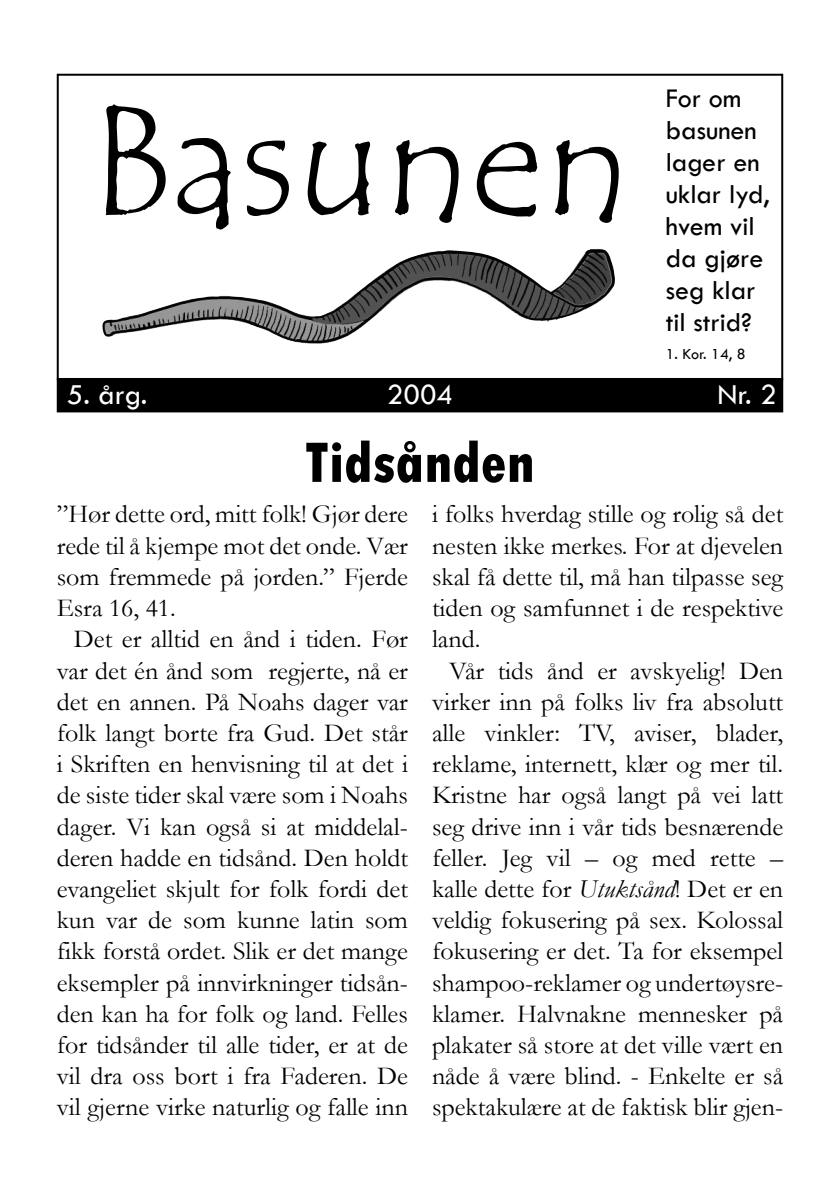
<style>
.page{position:relative;width:840px;height:1191px;background:#fff}
.page>*{position:absolute;margin:0;border:0;box-sizing:border-box;transform-origin:0 0}
.t1{font:156px "Tempus Sans ITC";color:#000}
.t2{font:800 condensed 60px "Tw Cen";color:#000}
.t3{font:500 30px "Tw Cen";color:#fff}
.t4{font:500 28px/32px "Tw Cen";color:#000}
.t5{font:26px/31.2px "Garamond";color:#000;text-align:justify}
.t6{font:500 16px "Tw Cen";color:#000}
.s1{font-style:italic}
</style>
<div class="page">
<div style="left:57px;top:74px;width:725px;height:306px;border:2px solid #000"></div>
<img style="left:102px;top:249px;width:512px;height:95px">
<div style="left:58px;top:379px;width:723px;height:32px;background:#000"></div>
<div style="left:57px;top:378px;width:725px;height:34px;border:2px solid #000"></div>
<h1 class="t1" style="left:90px;top:63px;width:542px">Basunen</h1>
<p class="t4" style="left:665px;top:82px;width:105px">For om basunen lager en uklar lyd, hvem vil da gjøre seg klar til strid?</p>
<p class="t6" style="left:665px;top:344px;width:81px">1. Kor. 14, 8</p>
<p class="t3" style="left:67px;top:376px;width:82px">5. årg.</p>
<p class="t3" style="left:386px;top:376px;width:68px">2004</p>
<p class="t3" style="left:717px;top:376px;width:61px">Nr. 2</p>
<h2 class="t2" style="left:305px;top:427px;width:231px">Tidsånden</h2>
<p class="t5" style="left:57px;top:498px;width:352px">”Hør dette ord, mitt folk! Gjør dere rede til å kjempe mot det onde. Vær som fremmede på jorden.” Fjerde Esra 16, 41.</p>
<p class="t5" style="left:57px;top:623px;width:352px;text-indent:17px">Det er alltid en ånd i tiden. Før var det én ånd som regjerte, nå er det en annen. På Noahs dager var folk langt borte fra Gud. Det står i Skriften en henvisning til at det i de siste tider skal være som i Noahs dager. Vi kan også si at middelal&shy;deren hadde en tidsånd. Den holdt evangeliet skjult for folk fordi det kun var de som kunne latin som fikk forstå ordet. Slik er det mange eksempler på innvirkninger tidsån&shy;den kan ha for folk og land. Felles for tidsånder til alle tider, er at de vil dra oss bort i fra Faderen. De vil gjerne virke naturlig og falle inn</p>
<p class="t5" style="left:432px;top:498px;width:352px">i folks hverdag stille og rolig så det nesten ikke merkes. For at djevelen skal få dette til, må han tilpasse seg tiden og samfunnet i de respektive land.</p>
<p class="t5" style="left:432px;top:654px;width:352px;text-indent:17px">Vår tids ånd er avskyelig! Den virker inn på folks liv fra absolutt alle vinkler: TV, aviser, blader, reklame, internett, klær og mer til.<br>Kristne har også langt på vei latt seg drive inn i vår tids besnærende feller. Jeg vil – og med rette – kalle dette for <span class="s1">Utuktsånd</span>! Det er en veldig fokusering på sex. Kolossal fokusering er det. Ta for eksempel shampoo-reklamer og undertøysre&shy;klamer. Halvnakne mennesker på plakater så store at det ville vært en nåde å være blind. - Enkelte er så spektakulære at de faktisk blir gjen-</p>
</div>
